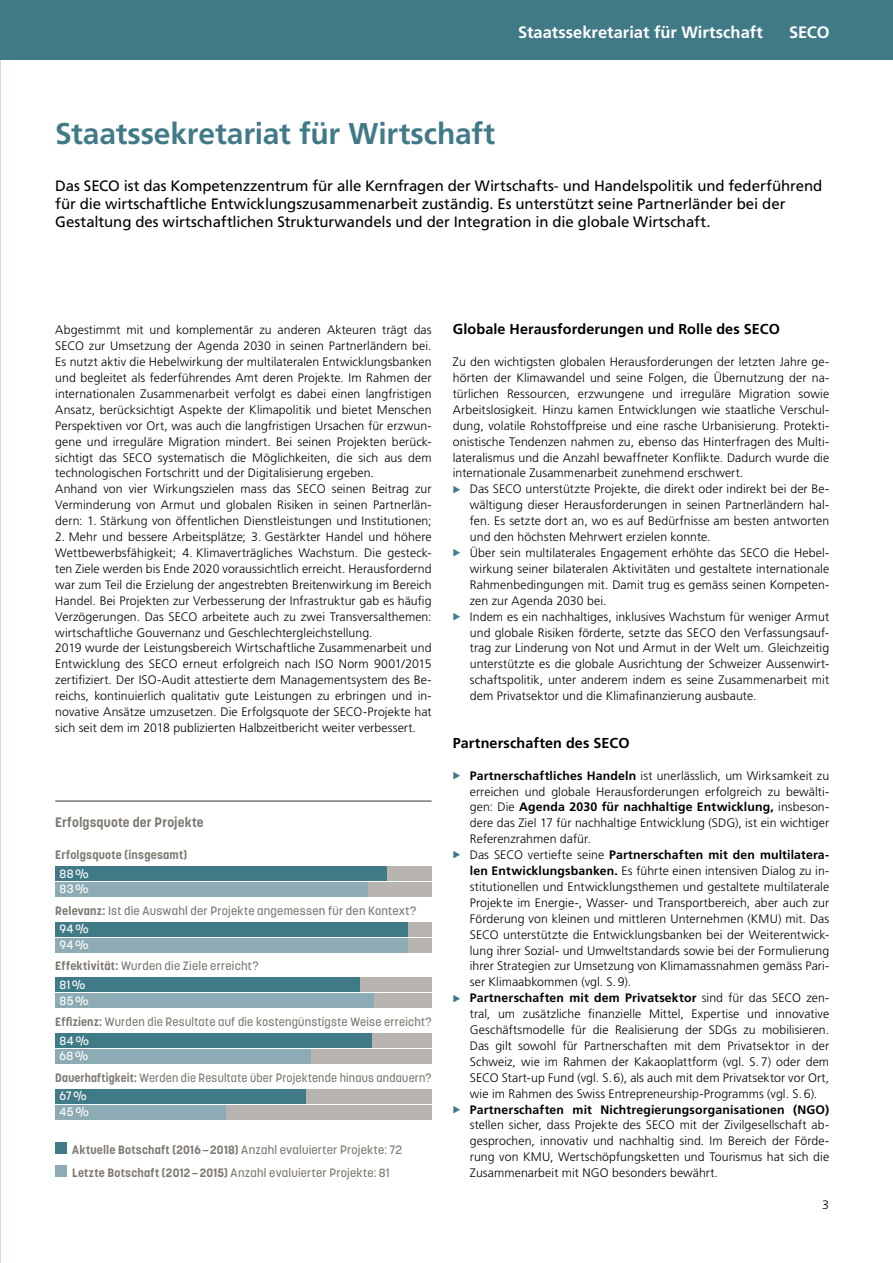
<style>
.page{position:relative;width:893px;height:1263px;background:#fff}
.page>*{position:absolute;margin:0;border:0;box-sizing:border-box;transform-origin:0 0}
.t1{font:700 30px "Frutiger LT Pro";letter-spacing:-.005em;color:#417a87}
.t2{font:700 16.5px "Frutiger LT Pro";color:#fff}
.t3{font:15px/18px "Frutiger LT Pro";letter-spacing:-.005em;color:#000}
.t4{font:700 14.4px "Frutiger LT Pro";letter-spacing:.005em;color:#000}
.t5{font:700 13.5px "Korolev";letter-spacing:.01em;color:#7d7870}
.t6{font:300 12.3px/15.9px "Frutiger LT Pro";letter-spacing:.005em;color:#000}
.t7{font:700 12.3px "Frutiger LT Pro";letter-spacing:.015em;color:#000}
.t8{font:500 12px/18.5px "Korolev";letter-spacing:.02em;color:#7d7870}
.t9{font:500 12px/21.3px "Korolev";letter-spacing:.02em;color:#7d7870;scale:.96 1}
.t10{font:700 12px "Korolev";letter-spacing:.015em;color:#7d7870}
.t11{font:500 12px/15.9px "Korolev";letter-spacing:.025em;color:#fff}
.s1{font-weight:700}
.s2{color:#fff}
</style>
<div class="page">
<div style="left:0;top:0;width:893px;height:60px;background:#417a87"></div>
<div style="left:368px;top:882px;width:64px;height:14px;background:#b8b4b0"></div>
<div style="left:387px;top:866px;width:45px;height:14px;background:#b8b4b0"></div>
<div style="left:55px;top:882px;width:313px;height:14px;background:#8cabb5"></div>
<div style="left:55px;top:866px;width:332px;height:14px;background:#417a87"></div>
<div style="left:408px;top:938px;width:24px;height:14px;background:#b8b4b0"></div>
<div style="left:408px;top:922px;width:24px;height:14px;background:#b8b4b0"></div>
<div style="left:55px;top:938px;width:353px;height:14px;background:#8cabb5"></div>
<div style="left:55px;top:922px;width:353px;height:14px;background:#417a87"></div>
<div style="left:374px;top:994px;width:58px;height:14px;background:#b8b4b0"></div>
<div style="left:359px;top:978px;width:73px;height:14px;background:#b8b4b0"></div>
<div style="left:55px;top:994px;width:319px;height:14px;background:#8cabb5"></div>
<div style="left:55px;top:978px;width:304px;height:14px;background:#417a87"></div>
<div style="left:310px;top:1049px;width:122px;height:14px;background:#b8b4b0"></div>
<div style="left:372px;top:1033px;width:60px;height:14px;background:#b8b4b0"></div>
<div style="left:55px;top:1049px;width:255px;height:14px;background:#8cabb5"></div>
<div style="left:55px;top:1033px;width:317px;height:14px;background:#417a87"></div>
<div style="left:225px;top:1105px;width:207px;height:14px;background:#b8b4b0"></div>
<div style="left:306px;top:1089px;width:126px;height:14px;background:#b8b4b0"></div>
<div style="left:55px;top:1105px;width:170px;height:14px;background:#8cabb5"></div>
<div style="left:55px;top:1089px;width:251px;height:14px;background:#417a87"></div>
<svg style="left:0;top:263px;width:1px;height:174px"></svg>
<svg style="left:0;top:716px;width:1px;height:25px"></svg>
<hr style="left:55px;top:800px;width:377px;height:2px;background:#7d7870">
<div style="left:55px;top:1142px;width:12px;height:11px;background:#417a87"></div>
<div style="left:55px;top:1165px;width:12px;height:12px;background:#8cabb5"></div>
<h2 class="t2" style="left:518px;top:22px;width:246px">Staatssekretariat für Wirtschaft</h2>
<h2 class="t2" style="left:789px;top:22px;width:42px">SECO</h2>
<h1 class="t1" style="left:55px;top:115px;width:441px">Staatssekretariat für Wirtschaft</h1>
<p class="t3" style="left:55px;top:177px;width:769px">Das SECO ist das Kompetenzzentrum für alle Kernfragen der Wirtschafts- und Handelspolitik und federführend für die wirtschaftliche Entwicklungszusammenarbeit zuständig. Es unterstützt seine Partnerländer bei der<br>Gestaltung des wirtschaftlichen Strukturwandels und der Integration in die globale Wirtschaft.</p>
<p class="t6" style="left:55px;top:322px;width:378px">Abgestimmt mit und komplementär zu anderen Akteuren trägt das SECO zur Umsetzung der Agenda 2030 in seinen Partnerländern bei.<br>Es nutzt aktiv die Hebelwirkung der multilateralen Entwicklungsbanken und begleitet als federführendes Amt deren Projekte. Im Rahmen der internationalen Zusammenarbeit verfolgt es dabei einen langfristigen Ansatz, berücksichtigt Aspekte der Klimapolitik und bietet Menschen Perspektiven vor Ort, was auch die langfristigen Ursachen für erzwun&shy;gene und irreguläre Migration mindert. Bei seinen Projekten berück&shy;sichtigt das SECO systematisch die Möglichkeiten, die sich aus dem technologischen Fortschritt und der Digitalisierung ergeben.<br>Anhand von vier Wirkungszielen mass das SECO seinen Beitrag zur Verminderung von Armut und globalen Risiken in seinen Partnerlän&shy;dern: 1. Stärkung von öffentlichen Dienstleistungen und Institutionen;</p>
<p class="t6" style="left:55px;top:529px;width:378px">2. Mehr und bessere Arbeitsplätze; 3. Gestärkter Handel und höhere Wettbewerbsfähigkeit; 4. Klimaverträgliches Wachstum. Die gesteck&shy;ten Ziele werden bis Ende 2020 voraussichtlich erreicht. Herausfordernd war zum Teil die Erzielung der angestrebten Breitenwirkung im Bereich Handel. Bei Projekten zur Verbesserung der Infrastruktur gab es häufig Verzögerungen. Das SECO arbeitete auch zu zwei Transversalthemen: wirtschaftliche Gouvernanz und Geschlechtergleichstellung.<br>2019 wurde der Leistungsbereich Wirtschaftliche Zusammenarbeit und Entwicklung des SECO erneut erfolgreich nach ISO Norm 9001/2015 zertifiziert. Der ISO-Audit attestierte dem Managementsystem des Be&shy;reichs, kontinuierlich qualitativ gute Leistungen zu erbringen und in&shy;novative Ansätze umzusetzen. Die Erfolgsquote der SECO-Projekte hat sich seit dem im 2018 publizierten Halbzeitbericht weiter verbessert.</p>
<p class="t5" style="left:55px;top:814px;width:150px">Erfolgsquote der Projekte</p>
<p class="t10" style="left:55px;top:847px;width:134px">Erfolgsquote (insgesamt)</p>
<p class="t11" style="left:60px;top:865px;width:31px">88%<br>83%</p>
<p class="t8" style="left:60px;top:901px;width:358px;text-indent:-4px"><span class="s1">Relevanz:</span> Ist die Auswahl der Projekte angemessen für den Kontext?<br><span class="s2">94%</span></p>
<p class="t8" style="left:55px;top:934px;width:205px;line-height:21.3px;text-indent:4px"><span class="s2">94%<br></span><span class="s1">Effektivität:</span> Wurden die Ziele erreicht?</p>
<p class="t11" style="left:60px;top:977px;width:31px">81%<br>85%</p>
<p class="t8" style="left:60px;top:1013px;width:374px;text-indent:-4px"><span class="s1">Effizienz:</span> Wurden die Resultate auf die kostengünstigste Weise erreicht?<br><span class="s2">84%</span></p>
<p class="t9" style="left:55px;top:1045px;width:393px;text-indent:4px"><span class="s2">68%<br></span><span class="s1">Dauerhaftigkeit:</span> Werden die Resultate über Projektende hinaus andauern?</p>
<p class="t11" style="left:60px;top:1088px;width:31px">67%<br>45%</p>
<p class="t8" style="left:72px;top:1137px;width:332px;line-height:23.5px"><span class="s1">Aktuelle Botschaft (2016—2018)</span> Anzahl evaluierter Projekte: 72<br><span class="s1">Letzte Botschaft (2012—2015)</span> Anzahl evaluierter Projekte: 81</p>
<p class="t4" style="left:453px;top:321px;width:328px">Globale Herausforderungen und Rolle des SECO</p>
<p class="t6" style="left:453px;top:354px;width:378px;text-align:justify">Zu den wichtigsten globalen Herausforderungen der letzten Jahre ge&shy;hörten der Klimawandel und seine Folgen, die Übernutzung der na&shy;türlichen Ressourcen, erzwungene und irreguläre Migration sowie Arbeitslosigkeit. Hinzu kamen Entwicklungen wie staatliche Verschul&shy;dung, volatile Rohstoffpreise und eine rasche Urbanisierung. Protekti&shy;onistische Tendenzen nahmen zu, ebenso das Hinterfragen des Multi&shy;lateralismus und die Anzahl bewaffneter Konflikte. Dadurch wurde die internationale Zusammenarbeit zunehmend erschwert.</p>
<p class="t6" style="left:470px;top:481px;width:361px">Das SECO unterstützte Projekte, die direkt oder indirekt bei der Be&shy;wältigung dieser Herausforderungen in seinen Partnerländern hal&shy;fen. Es setzte dort an, wo es auf Bedürfnisse am besten antworten und den höchsten Mehrwert erzielen konnte.<br>Über sein multilaterales Engagement erhöhte das SECO die Hebel&shy;wirkung seiner bilateralen Aktivitäten und gestaltete internationale Rahmenbedingungen mit. Damit trug es gemäss seinen Kompeten&shy;zen zur Agenda 2030 bei.<br>Indem es ein nachhaltiges, inklusives Wachstum für weniger Armut und globale Risiken förderte, setzte das SECO den Verfassungsauf&shy;trag zur Linderung von Not und Armut in der Welt um. Gleichzeitig unterstützte es die globale Ausrichtung der Schweizer Aussenwirt&shy;schaftspolitik, unter anderem indem es seine Zusammenarbeit mit dem Privatsektor und die Klimafinanzierung ausbaute.</p>
<p class="t4" style="left:453px;top:734px;width:178px">Partnerschaften des SECO</p>
<p class="t6" style="left:470px;top:767px;width:361px"><span class="s1">Partnerschaftliches Handeln</span> ist unerlässlich, um Wirksamkeit zu erreichen und globale Herausforderungen erfolgreich zu bewälti&shy;gen: Die <span class="s1">Agenda 2030 für nachhaltige Entwicklung,</span> insbeson&shy;dere das Ziel 17 für nachhaltige Entwicklung (SDG), ist ein wichtiger Referenzrahmen dafür.<br>Das SECO vertiefte seine <span class="s1">Partnerschaften mit den multilatera&shy;len Entwicklungsbanken.</span> Es führte einen intensiven Dialog zu in&shy;stitutionellen und Entwicklungsthemen und gestaltete multilaterale Projekte im Energie-, Wasser- und Transportbereich, aber auch zur Förderung von kleinen und mittleren Unternehmen (KMU) mit. Das SECO unterstützte die Entwicklungsbanken bei der Weiterentwick&shy;lung ihrer Sozial- und Umweltstandards sowie bei der Formulierung ihrer Strategien zur Umsetzung von Klimamassnahmen gemäss Pari&shy;ser Klimaabkommen (vgl. S.9).<br><span class="s1">Partnerschaften mit dem Privatsektor</span> sind für das SECO zen&shy;tral, um zusätzliche finanzielle Mittel, Expertise und innovative Geschäftsmodelle für die Realisierung der SDGs zu mobilisieren.<br>Das gilt sowohl für Partnerschaften mit dem Privatsektor in der Schweiz, wie im Rahmen der Kakaoplattform (vgl. S.7) oder dem SECO Start-up Fund (vgl. S.6), als auch mit dem Privatsektor vor Ort, wie im Rahmen des Swiss Entrepreneurship-Programms (vgl. S.6).</p>
<p class="t7" style="left:470px;top:1102px;width:361px">Partnerschaften mit Nichtregierungsorganisationen (NGO)</p>
<p class="t6" style="left:470px;top:1117px;width:361px;text-align:justify">stellen sicher, dass Projekte des SECO mit der Zivilgesellschaft ab&shy;gesprochen, innovativ und nachhaltig sind. Im Bereich der Förde&shy;rung von KMU, Wertschöpfungsketten und Tourismus hat sich die Zusammenarbeit mit NGO besonders bewährt.</p>
<p class="t6" style="left:822px;top:1197px;width:8px">3</p>
</div>
